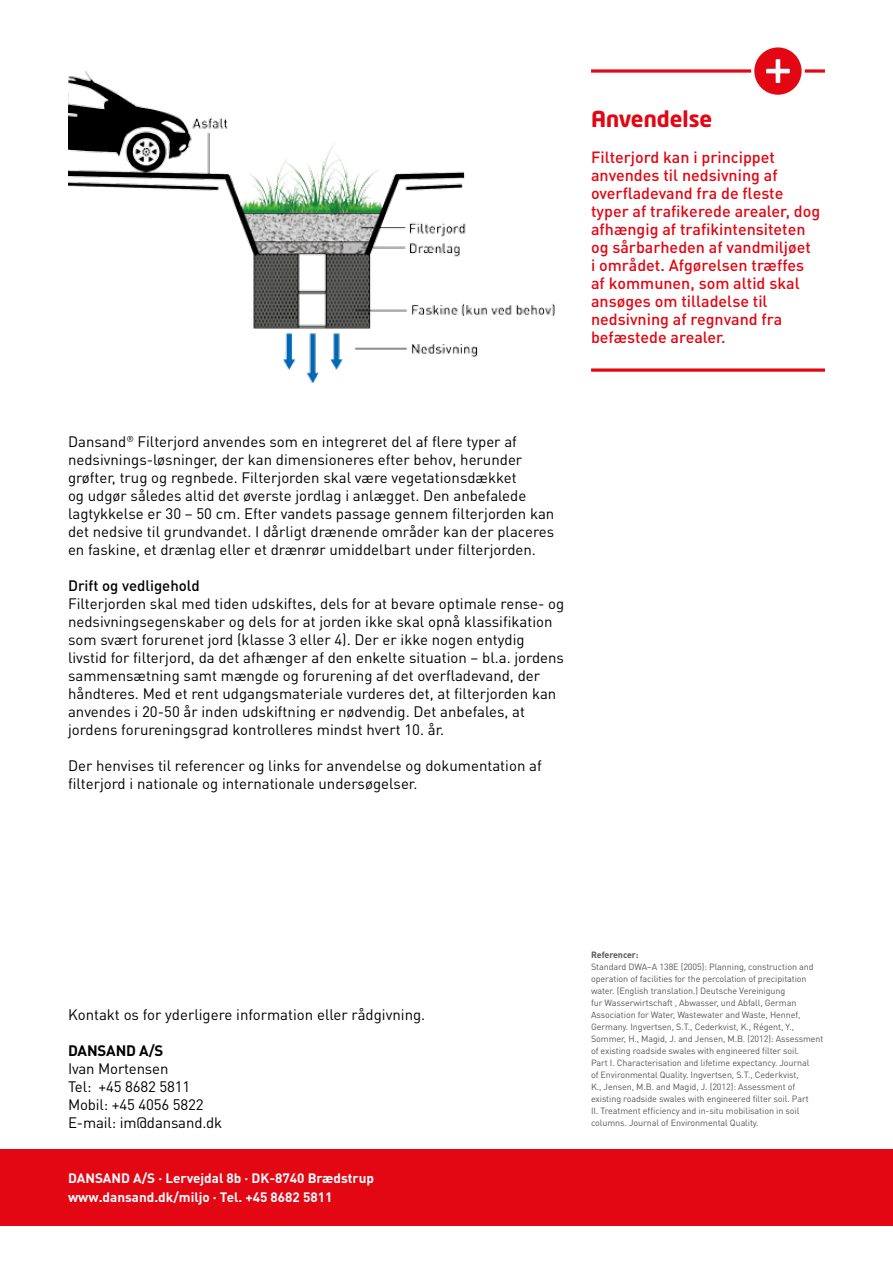
<style>
.page{position:relative;width:893px;height:1263px;background:#fff}
.page>*{position:absolute;margin:0;border:0;box-sizing:border-box;transform-origin:0 0}
.t1{font:700 21.75px "Neo Tech Alt";color:#e30613}
.t2{font:500 16.05px/18px "DIN Pro";color:#e30613}
.t3{font:15px/18px "DIN Pro";color:#000}
.t4{font:500 15px "DIN Pro";color:#000}
.t5{font:700 15px "DIN Pro";letter-spacing:-.01em;color:#000}
.t6{font:700 13.5px/19.5px "DIN Pro";color:#fff}
.t7{font:9px/12px "DIN Pro";letter-spacing:-.01em;color:#575756}
.t8{font:700 9px "DIN Pro";letter-spacing:-.01em;color:#575756}
</style>
<div class="page">
<svg style="left:591px;top:368px;width:234px;height:4px"></svg>
<svg style="left:591px;top:69px;width:234px;height:4px"></svg>
<svg style="left:753px;top:46px;width:50px;height:50px"></svg>
<div style="left:751px;top:44px;width:54px;height:54px;border:3px solid #fff;border-radius:50%"></div>
<svg style="left:765px;top:58px;width:26px;height:26px"></svg>
<div style="left:0;top:1149px;width:893px;height:76px;background:#e30613"></div>
<img style="left:68px;top:72px;width:487px;height:311px">
<h1 class="t1" style="left:591px;top:105px;width:123px">Anvendelse</h1>
<p class="t2" style="left:591px;top:147px;width:231px">Filterjord kan i princippet anvendes til nedsivning af overfladevand fra de fleste typer af trafikerede arealer, dog afhængig af trafikintensiteten og sårbarheden af vandmiljøet<br>i området. Afgørelsen træffes af kommunen, som altid skal ansøges om tilladelse til nedsivning af regnvand fra befæstede arealer.</p>
<p class="t3" style="left:68px;top:432px;width:488px">Dansand<sup>®</sup> Filterjord anvendes som en integreret del af flere typer af nedsivnings-løsninger, der kan dimensioneres efter behov, herunder grøfter, trug og regnbede. Filterjorden skal være vegetationsdækket<br>og udgør således altid det øverste jordlag i anlægget. Den anbefalede lagtykkelse er 30 – 50 cm. Efter vandets passage gennem filterjorden kan det nedsive til grundvandet. I dårligt drænende områder kan der placeres en faskine, et drænlag eller et drænrør umiddelbart under filterjorden.</p>
<p class="t4" style="left:68px;top:575px;width:133px">Drift og vedligehold</p>
<p class="t3" style="left:68px;top:594px;width:498px">Filterjorden skal med tiden udskiftes, dels for at bevare optimale rense- og nedsivningsegenskaber og dels for at jorden ikke skal opnå klassifikation som svært forurenet jord (klasse 3 eller 4). Der er ikke nogen entydig livstid for filterjord, da det afhænger af den enkelte situation – bl.a. jordens sammensætning samt mængde og forurening af det overfladevand, der håndteres. Med et rent udgangsmateriale vurderes det, at filterjorden kan anvendes i 20-50 år inden udskiftning er nødvendig. Det anbefales, at jordens forureningsgrad kontrolleres mindst hvert 10. år.</p>
<p class="t3" style="left:68px;top:756px;width:475px">Der henvises til referencer og links for anvendelse og dokumentation af filterjord i nationale og internationale undersøgelser.</p>
<p class="t3" style="left:68px;top:1005px;width:359px">Kontakt os for yderligere information eller rådgivning.</p>
<p class="t5" style="left:68px;top:1041px;width:97px">DANSAND A/S</p>
<p class="t3" style="left:68px;top:1059px;width:156px">Ivan Mortensen<br>Tel: +45 8682 5811<br>Mobil: +45 4056 5822<br>E-mail: im@dansand.dk</p>
<p class="t6" style="left:68px;top:1167px;width:307px">DANSAND A/S · Lervejdal 8b · DK-8740 Brædstrup www.dansand.dk/miljo · Tel. +45 8682 5811</p>
<p class="t8" style="left:591px;top:948px;width:49px">Referencer:</p>
<p class="t7" style="left:591px;top:960px;width:234px">Standard DWA−A 138E (2005): Planning, construction and operation of facilities for the percolation of precipitation water. (English translation.) Deutsche Vereinigung<br>fur Wasserwirtschaft , Abwasser, und Abfall, German Association for Water, Wastewater and Waste, Hennef, Germany. Ingvertsen, S.T., Cederkvist, K., Régent, Y., Sommer, H., Magid, J. and Jensen, M.B. (2012): Assessment of existing roadside swales with engineered filter soil.<br>Part I. Characterisation and lifetime expectancy. Journal<br>of Environmental Quality. Ingvertsen, S.T., Cederkvist,<br>K., Jensen, M.B. and Magid, J. (2012): Assessment of existing roadside swales with engineered filter soil. Part<br>II. Treatment efficiency and in-situ mobilisation in soil columns. Journal of Environmental Quality.</p>
</div>
